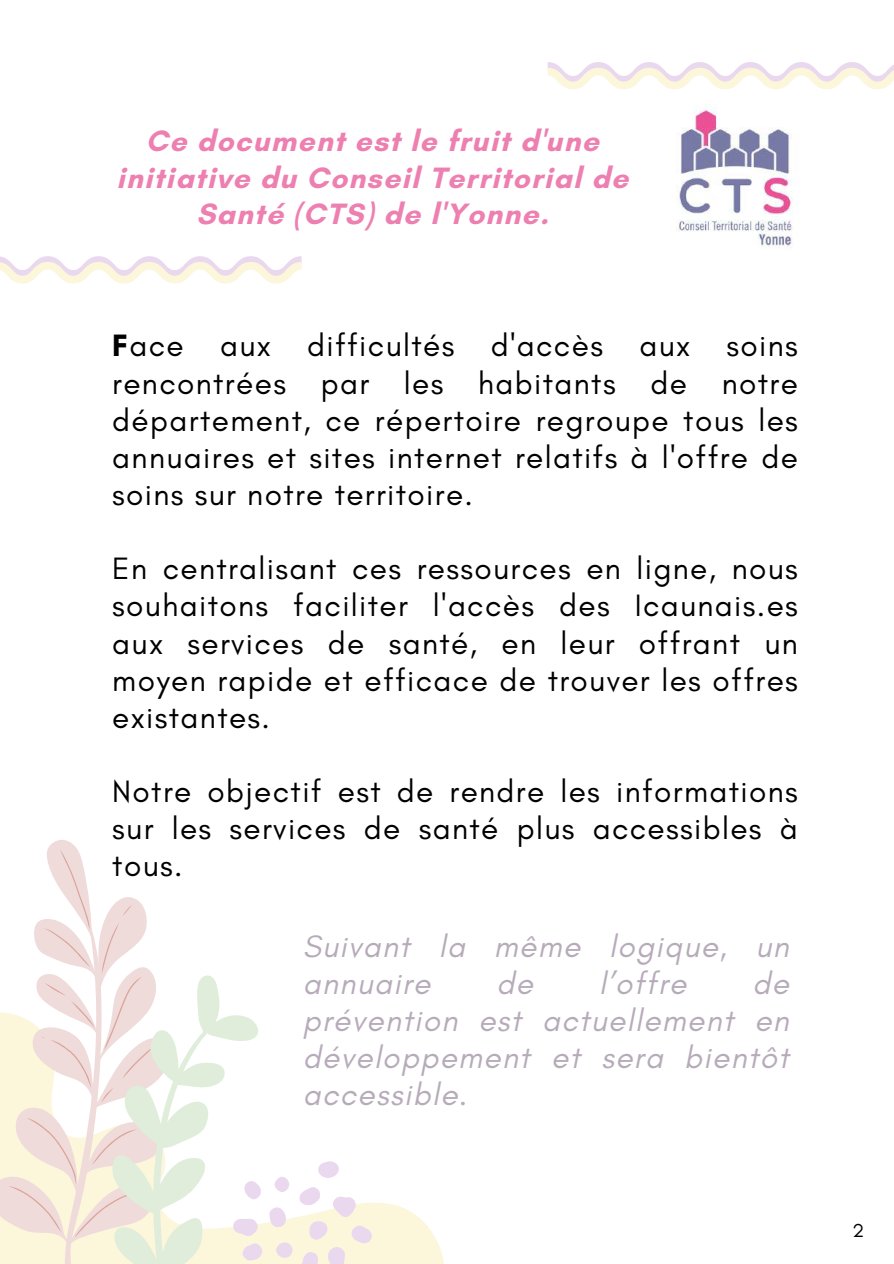
<style>
.page{position:relative;width:894px;height:1264px;background:#fff}
.page>*{position:absolute;margin:0;border:0;box-sizing:border-box;transform-origin:0 0}
.t1{font:31.5px/37.2px "Glacial Indifference";letter-spacing:.045em;color:#000;text-align:justify}
.t2{font:italic 31.5px/37.2px "Glacial Indifference";letter-spacing:.045em;color:#b7abba}
.t3{font:700 30px/36px "Glacial Indifference";letter-spacing:.045em;color:#ed80b0;text-align:center}
.t4{font:19.2px "Glacial Indifference";color:#000}
.s1{font-weight:700}
</style>
<div class="page">
<svg style="left:391px;top:1204px;width:53px;height:59px;fill:#fcf6db"></svg>
<svg style="left:0;top:840px;width:147px;height:423px"></svg>
<svg style="left:20px;top:964px;width:371px;height:299px"></svg>
<svg style="left:318px;top:1161px;width:21px;height:17px"></svg>
<svg style="left:299px;top:1186px;width:73px;height:77px"></svg>
<svg style="left:233px;top:1205px;width:54px;height:55px"></svg>
<svg style="left:243px;top:1179px;width:18px;height:20px"></svg>
<div style="left:276px;top:1242px;width:16px;height:15px;background:#ead8ef;border-radius:50%"></div>
<div style="left:274px;top:1176px;width:15px;height:16px;background:#ead8ef;border-radius:50%"></div>
<svg style="left:547px;top:62px;width:346px;height:27px"></svg>
<svg style="left:0;top:256px;width:301px;height:27px"></svg>
<img style="left:678px;top:104px;width:115px;height:143px">
<p class="t3" style="left:116px;top:123px;width:513px">Ce document est le fruit d'une initiative du Conseil Territorial de<br>Santé (CTS) de l'Yonne.</p>
<p class="t1" style="left:112px;top:327px;width:687px"><span class="s1">F</span>ace aux difficultés d'accès aux soins rencontrées par les habitants de notre département, ce répertoire regroupe tous les annuaires et sites internet relatifs à l'offre de soins sur notre territoire.</p>
<p class="t1" style="left:112px;top:549px;width:687px">En centralisant ces ressources en ligne, nous souhaitons faciliter l'accès des Icaunais.es aux services de santé, en leur offrant un moyen rapide et efficace de trouver les offres existantes.</p>
<p class="t1" style="left:112px;top:772px;width:687px">Notre objectif est de rendre les informations sur les services de santé plus accessibles à tous.</p>
<p class="t2" style="left:302px;top:927px;width:487px">Suivant la même logique, un annuaire</p>
<p class="t2" style="left:302px;top:964px;width:487px;text-align:justify;text-indent:449px">de prévention est actuellement en développement et sera bientôt accessible.</p>
<p class="t2" style="left:496px;top:964px;width:38px">de</p>
<p class="t2" style="left:599px;top:964px;width:89px">l’offre</p>
<p class="t4" style="left:852px;top:1218px;width:13px">2</p>
</div>
